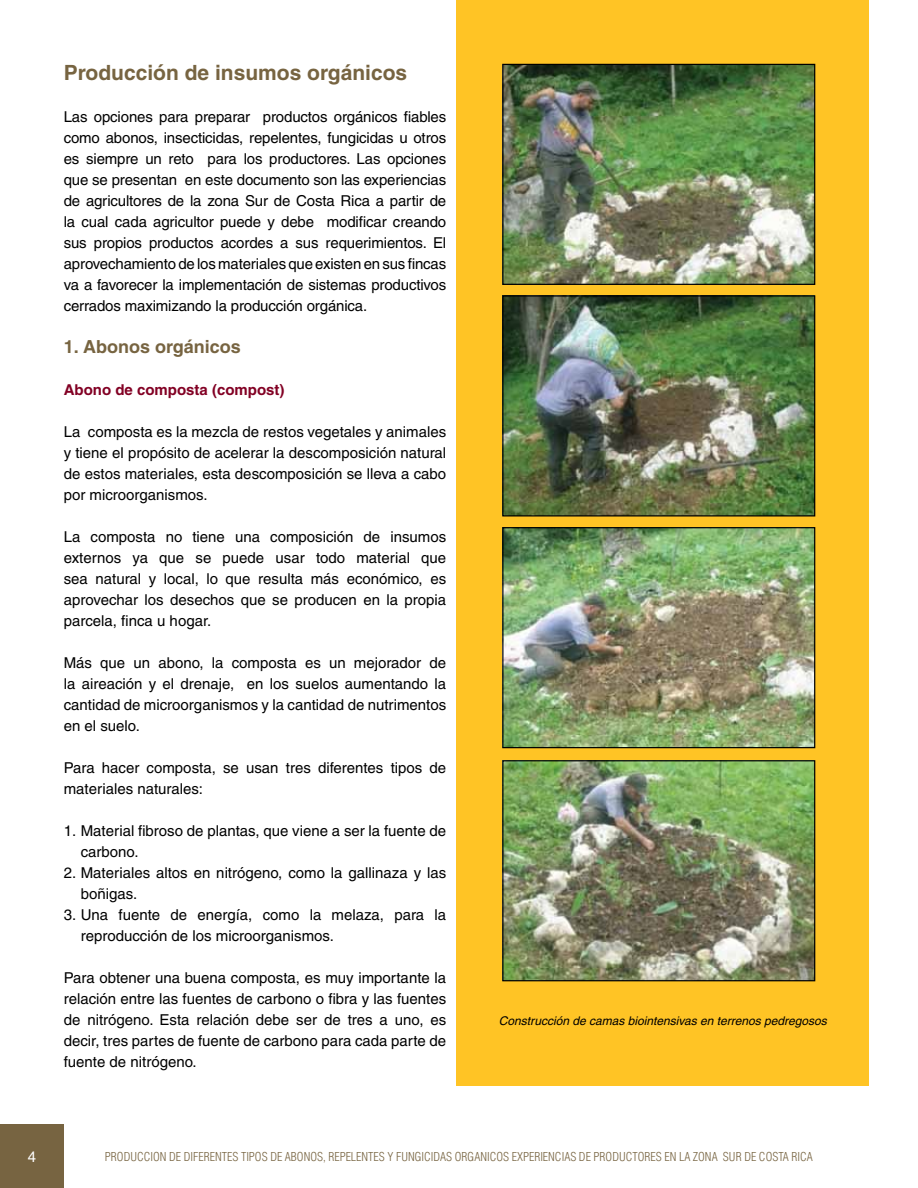
<style>
.page{position:relative;width:918px;height:1188px;background:#fff}
.page>*{position:absolute;margin:0;border:0;box-sizing:border-box;transform-origin:0 0}
.t1{font:700 21px "Helvetica";color:#776441}
.t2{font:700 18px "Helvetica";color:#776441}
.t3{font:15px/21px "Helvetica";color:#000;text-align:justify}
.t4{font:700 15px "Helvetica";color:#820024}
.t5{font:15px "Helvetica";color:#fff}
.t6{font:300 condensed 12px "Helvetica";color:#776441}
.t7{font:italic 12px "Helvetica";color:#000}
</style>
<div class="page">
<div style="left:456px;top:0;width:412px;height:1086px;background:#ffc425"></div>
<div style="left:0;top:1124px;width:64px;height:64px;background:#776441"></div>
<img style="left:504px;top:529px;width:309px;height:217px">
<div style="left:502px;top:527px;width:313px;height:221px;border:1px solid #000"></div>
<img style="left:504px;top:762px;width:309px;height:217px">
<div style="left:502px;top:760px;width:313px;height:221px;border:1px solid #000"></div>
<img style="left:504px;top:297px;width:309px;height:218px">
<div style="left:502px;top:295px;width:313px;height:222px;border:1px solid #000"></div>
<img style="left:504px;top:66px;width:309px;height:217px">
<div style="left:502px;top:64px;width:313px;height:221px;border:1px solid #000"></div>
<h1 class="t1" style="left:64px;top:60px;width:345px">Producción de insumos orgánicos</h1>
<p class="t3" style="left:64px;top:106px;width:384px">Las opciones para preparar productos orgánicos fiables como abonos, insecticidas, repelentes, fungicidas u otros es siempre un reto para los productores. Las opciones que se presentan en este documento son las experiencias de agricultores de la zona Sur de Costa Rica a partir de la cual cada agricultor puede y debe modificar creando sus propios productos acordes a sus requerimientos. El aprovechamiento de los materiales que existen en sus fincas va a favorecer la implementación de sistemas productivos cerrados maximizando la producción orgánica.</p>
<p class="t2" style="left:64px;top:336px;width:179px">1. Abonos orgánicos</p>
<p class="t4" style="left:64px;top:381px;width:222px">Abono de composta (compost)</p>
<p class="t3" style="left:64px;top:421px;width:384px">La composta es la mezcla de restos vegetales y animales y tiene el propósito de acelerar la descomposición natural de estos materiales, esta descomposición se lleva a cabo por microorganismos.</p>
<p class="t3" style="left:64px;top:526px;width:384px">La composta no tiene una composición de insumos externos ya que se puede usar todo material que sea natural y local, lo que resulta más económico, es aprovechar los desechos que se producen en la propia parcela, finca u hogar.</p>
<p class="t3" style="left:64px;top:652px;width:384px">Más que un abono, la composta es un mejorador de la aireación y el drenaje, en los suelos aumentando la cantidad de microorganismos y la cantidad de nutrimentos en el suelo.</p>
<p class="t3" style="left:64px;top:757px;width:384px">Para hacer composta, se usan tres diferentes tipos de materiales naturales:</p>
<p class="t3" style="left:81px;top:820px;width:367px;text-indent:-17px">1. Material fibroso de plantas, que viene a ser la fuente de carbono.</p>
<p class="t3" style="left:81px;top:862px;width:367px;text-indent:-17px">2. Materiales altos en nitrógeno, como la gallinaza y las boñigas.</p>
<p class="t3" style="left:81px;top:904px;width:367px;text-indent:-17px">3. Una fuente de energía, como la melaza, para la reproducción de los microorganismos.</p>
<p class="t3" style="left:64px;top:967px;width:384px">Para obtener una buena composta, es muy importante la relación entre las fuentes de carbono o fibra y las fuentes de nitrógeno. Esta relación debe ser de tres a uno, es decir, tres partes de fuente de carbono para cada parte de fuente de nitrógeno.</p>
<p class="t7" style="left:499px;top:1014px;width:330px">Construcción de camas biointensivas en terrenos pedregosos</p>
<p class="t5" style="left:28px;top:1148px;width:10px">4</p>
<p class="t6" style="left:105px;top:1150px;width:709px">PRODUCCION DE DIFERENTES TIPOS DE ABONOS, REPELENTES Y FUNGICIDAS ORGANICOS EXPERIENCIAS DE PRODUCTORES EN LA ZONA SUR DE COSTA RICA</p>
</div>
